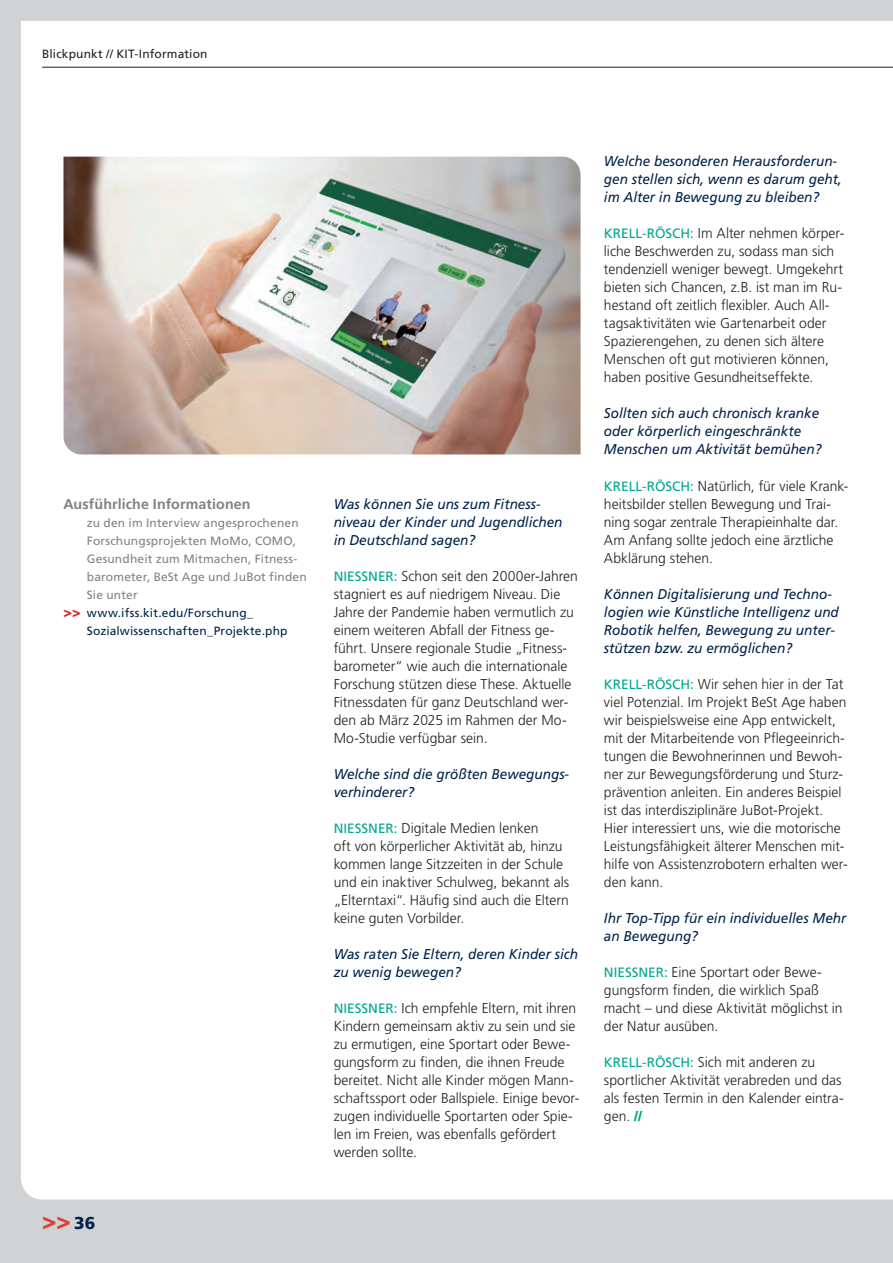
<style>
.page{position:relative;width:893px;height:1263px;background:#fff}
.page>*{position:absolute;margin:0;border:0;box-sizing:border-box;transform-origin:0 0}
.t1{font:900 24px "Frutiger LT Std";color:#dd3f32}
.t2{font:300 14.25px/18px "Frutiger LT Std";color:#231f20}
.t3{font:italic 14.25px/18px "Frutiger LT Std";color:#00224b;scale:.95 1}
.t4{font:700 14.25px "Frutiger LT Std";letter-spacing:.005em;color:#808285}
.t5{font:12px "Frutiger LT Std";letter-spacing:.015em;color:#808285}
.t6{font:12px "Frutiger LT Std";letter-spacing:.015em;color:#00224b}
.t7{font:12px "Frutiger LT Std";letter-spacing:.01em;color:#231f20}
.s1{font-weight:900;font-size:14.25px;color:#da2128}
.s2{font-size:17.25px;color:#00224b}
.s3{font-weight:400;font-size:13.5px;color:#00a78e}
.s4{font-weight:900;color:#00a78e}
</style>
<div class="page">
<div style="left:0;top:0;width:892px;height:1262px;background:#d1d2d4"></div>
<div style="left:21px;top:21px;width:871px;height:1178px;background:#fff"></div>
<hr style="left:42px;top:67px;width:850px;height:1px;background:#231f20">
<img style="left:63px;top:157px;width:517px;height:297px">
<p class="t7" style="left:42px;top:47px;width:167px">Blickpunkt // KIT-Information</p>
<p class="t4" style="left:63px;top:495px;width:189px">Ausführliche Informationen</p>
<p class="t5" style="left:87px;top:515px;width:213px">zu den im Interview angesprochenen</p>
<p class="t5" style="left:87px;top:533px;width:211px">Forschungsprojekten MoMo, COMO,</p>
<p class="t5" style="left:87px;top:551px;width:212px">Gesundheit zum Mitmachen, Fitness-</p>
<p class="t5" style="left:87px;top:569px;width:221px">barometer, BeSt Age und JuBot finden</p>
<p class="t5" style="left:87px;top:587px;width:52px">Sie unter</p>
<p class="t6" style="left:63px;top:605px;width:191px"><span class="s1">&gt;&gt;</span> www.ifss.kit.edu/Forschung_</p>
<p class="t6" style="left:87px;top:623px;width:202px">Sozialwissenschaften_Projekte.php</p>
<h1 class="t1" style="left:42px;top:1205px;width:55px">&gt;&gt; <span class="s2">36</span></h1>
<p class="t3" style="left:333px;top:494px;width:242px">Was können Sie uns zum Fitness - niveau der Kinder und Jugendlichen in Deutschland sagen?</p>
<p class="t2" style="left:333px;top:566px;width:245px"><span class="s3">NIESSNER:</span> Schon seit den 2000er-Jahren stagniert es auf niedrigem Niveau. Die Jahre der Pandemie haben vermutlich zu einem weiteren Abfall der Fitness ge&shy;führt. Unsere regionale Studie „Fitness&shy;barometer“ wie auch die internationale Forschung stützen diese These. Aktuelle Fitnessdaten für ganz Deutschland wer&shy;den ab März 2025 im Rahmen der Mo-Mo-Studie verfügbar sein.</p>
<p class="t3" style="left:333px;top:764px;width:249px">Welche sind die größten Bewegungs&shy;verhinderer?</p>
<p class="t2" style="left:333px;top:818px;width:237px"><span class="s3">NIESSNER:</span> Digitale Medien lenken<br>oft von körperlicher Aktivität ab, hinzu kommen lange Sitzzeiten in der Schule und ein inaktiver Schulweg, bekannt als „Elterntaxi“. Häufig sind auch die Eltern keine guten Vorbilder.</p>
<p class="t3" style="left:333px;top:944px;width:259px">Was raten Sie Eltern, deren Kinder sich zu wenig bewegen?</p>
<p class="t2" style="left:333px;top:998px;width:247px"><span class="s3">NIESSNER:</span> Ich empfehle Eltern, mit ihren Kindern gemeinsam aktiv zu sein und sie zu ermutigen, eine Sportart oder Bewe&shy;gungsform zu finden, die ihnen Freude bereitet. Nicht alle Kinder mögen Mann&shy;schaftssport oder Ballspiele. Einige bevor&shy;zugen individuelle Sportarten oder Spie&shy;len im Freien, was ebenfalls gefördert werden sollte.</p>
<p class="t3" style="left:603px;top:152px;width:252px">Welche besonderen Herausforde run&shy;gen stellen sich, wenn es darum geht, im Alter in Bewegung zu bleiben?</p>
<p class="t2" style="left:603px;top:224px;width:242px"><span class="s3">KRELL-RÖSCH:</span> Im Alter nehmen körper&shy;liche Beschwerden zu, sodass man sich tendenziell weniger bewegt. Umgekehrt bieten sich Chancen, z.B. ist man im Ru&shy;hestand oft zeitlich flexibler. Auch All&shy;tagsaktivitäten wie Gartenarbeit oder Spazierengehen, zu denen sich ältere Menschen oft gut motivieren können, haben positive Gesundheitseffekte.</p>
<p class="t3" style="left:603px;top:404px;width:230px">Sollten sich auch chronisch kranke oder körperlich eingeschränkte<br>Menschen um Aktivität bemühen?</p>
<p class="t2" style="left:603px;top:476px;width:246px"><span class="s3">KRELL-RÖSCH:</span> Natürlich, für viele Krank&shy;heitsbilder stellen Bewegung und Trai&shy;ning sogar zentrale Therapieinhalte dar.<br>Am Anfang sollte jedoch eine ärztliche Abklärung stehen.</p>
<p class="t3" style="left:603px;top:584px;width:249px">Können Digitalisierung und Techno&shy;logien wie Künstliche Intelligenz und Robotik helfen, Bewegung zu unter&shy;stützen bzw. zu ermöglichen?</p>
<p class="t2" style="left:603px;top:674px;width:245px"><span class="s3">KRELL-RÖSCH:</span> Wir sehen hier in der Tat viel Potenzial. Im Projekt BeSt Age haben wir beispielsweise eine App entwickelt, mit der Mitarbeitende von Pflegeeinrich&shy;tungen die Bewohnerinnen und Bewoh&shy;ner zur Bewegungsförderung und Sturz&shy;prävention anleiten. Ein anderes Beispiel ist das interdisziplinäre JuBot-Projekt.<br>Hier interessiert uns, wie die motorische Leistungsfähigkeit älterer Menschen mit&shy;hilfe von Assistenzrobotern erhalten wer&shy;den kann.</p>
<p class="t3" style="left:603px;top:908px;width:256px">Ihr Top-Tipp für ein individuelles Mehr an Bewegung?</p>
<p class="t2" style="left:603px;top:962px;width:240px"><span class="s3">NIESSNER:</span> Eine Sportart oder Bewe&shy;gungsform finden, die wirklich Spaß macht – und diese Aktivität möglichst in der Natur ausüben.</p>
<p class="t2" style="left:603px;top:1052px;width:241px"><span class="s3">KRELL-RÖSCH:</span> Sich mit anderen zu sportlicher Aktivität verabreden und das als festen Termin in den Kalender eintra&shy;gen. <span class="s4">//</span></p>
</div>
